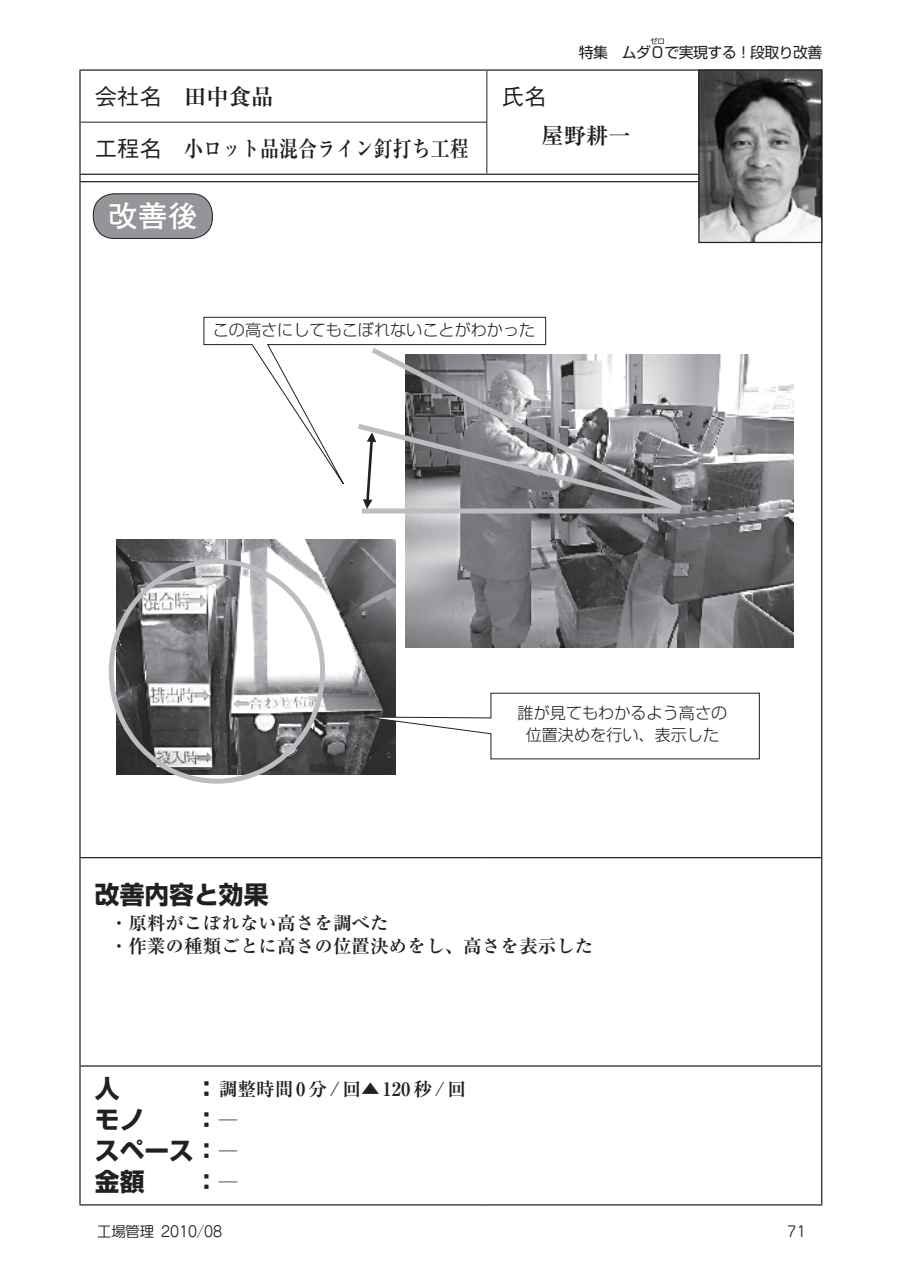
<style>
.page{position:relative;width:903px;height:1275px;background:#fff}
.page>*{position:absolute;margin:0;border:0;box-sizing:border-box;transform-origin:0 0}
.基000本文{font:700 29.75px "Futo Go B101 Pr 6";color:#fff}
.明朝_15Q_25H{font:700 24.85px "Shin Go Pro";color:#231f20}
.明朝_15Q_19H{font:700 24.85px "Shin Go Pro";color:#231f20}
.明朝_18Q{font:700 22.4px "Ryumin Pr 6";color:#231f20;scale:.85 1}
.明朝_18Q-2{font:700 22.4px "Ryumin Pr 6";color:#231f20}
.明朝_18Q-3{font:500 22.4px "Gothic BBB Pr 6";color:#231f20}
.明朝_15Q_19H-2{font:18.55px "Ryumin Std Bold KS";color:#231f20}
.明朝_15Q_25H-2{font:700 18.55px "Ryumin Pr 6";color:#231f20}
.t1{font:300 16.1px/22.4px "Shin Go Pro";color:#231f20;text-align:center}
.基999柱{font:14.88px "Shin Go Pro";letter-spacing:-.04em;color:#231f20}
.基999柱-2{font:14.88px "Seurat Pro M";letter-spacing:-.05em;color:#231f20}
.基999ノンブル{font:14.88px "Seurat Pro M";color:#231f20}
.基999柱-3{font:7.52px "Shin Go Pro";color:#231f20}
.s1{font-family:"Gothic BBB Pr 6";font-weight:500}
.s2{font-family:"Ryumin Std Bold KS";font-weight:400}
.s3{font-family:"Ryumin Pro";font-weight:700}
.s4{font-family:"Ryumin Pr 6";font-weight:700}
.s5{font-family:"Shin Go Pro";font-size:24.85px}
.s6{font-family:"Ryumin Pro"}
.s7{font-family:"Tsuku Min Pro B";font-weight:400}
.s8{font-family:"Ryumin Pr 6";font-size:18.55px}
</style>
<div class="page">
<hr style="left:79px;top:69px;width:408px;height:2px;background:#231f20">
<hr style="left:79px;top:71px;width:2px;height:51px;background:#231f20">
<hr style="left:487px;top:69px;width:335px;height:2px;background:#231f20">
<hr style="left:79px;top:122px;width:2px;height:52px;background:#231f20">
<hr style="left:79px;top:174px;width:408px;height:1px;background:#231f20">
<svg style="left:79px;top:175px;width:2px;height:6px"></svg>
<hr style="left:487px;top:174px;width:335px;height:1px;background:#231f20">
<hr style="left:79px;top:181px;width:408px;height:1px;background:#231f20">
<hr style="left:79px;top:182px;width:2px;height:675px;background:#231f20">
<hr style="left:487px;top:181px;width:335px;height:1px;background:#231f20">
<hr style="left:821px;top:182px;width:1px;height:675px;background:#231f20">
<hr style="left:79px;top:857px;width:408px;height:1px;background:#231f20">
<hr style="left:79px;top:858px;width:2px;height:207px;background:#231f20">
<hr style="left:487px;top:857px;width:335px;height:1px;background:#231f20">
<hr style="left:821px;top:858px;width:1px;height:207px;background:#231f20">
<hr style="left:79px;top:1065px;width:408px;height:2px;background:#231f20">
<hr style="left:79px;top:1067px;width:2px;height:137px;background:#231f20">
<hr style="left:487px;top:1065px;width:335px;height:2px;background:#231f20">
<hr style="left:821px;top:1067px;width:1px;height:137px;background:#231f20">
<hr style="left:79px;top:1204px;width:408px;height:1px;background:#231f20">
<hr style="left:487px;top:1204px;width:335px;height:1px;background:#231f20">
<hr style="left:486px;top:71px;width:1px;height:51px;background:#231f20">
<hr style="left:81px;top:122px;width:406px;height:1px;background:#231f20">
<hr style="left:486px;top:122px;width:1px;height:52px;background:#231f20">
<div style="left:93px;top:194px;width:119px;height:44px;background:#939598;border-radius:21px"></div>
<div style="left:93px;top:193px;width:120px;height:46px;border:1px solid #231f20;border-radius:21px"></div>
<img style="left:700px;top:71px;width:120px;height:170px">
<div style="left:698px;top:69px;width:124px;height:174px;border:1px solid #231f20"></div>
<img style="left:406px;top:354px;width:388px;height:294px">
<img style="left:116px;top:539px;width:280px;height:235px">
<svg style="left:546px;top:343px;width:142px;height:171px"></svg>
<svg style="left:361px;top:420px;width:326px;height:94px"></svg>
<div style="left:109px;top:559px;width:216px;height:225px;border:5px solid #bcbdc0;border-radius:50%"></div>
<svg style="left:203px;top:317px;width:343px;height:177px"></svg>
<svg style="left:357px;top:693px;width:403px;height:66px"></svg>
<p class="基999柱-3" style="left:650px;top:35px;width:16px">ゼロ</p>
<p class="基999柱" style="left:579px;top:40px;width:245px">特集　ムダ０で実現する！段取り改善</p>
<p class="明朝_18Q-2" style="left:95px;top:79px;width:180px"><span class="s1">会社名</span> 田中食品</p>
<p class="明朝_18Q-3" style="left:502px;top:78px;width:46px">氏名</p>
<p class="明朝_18Q-2" style="left:541px;top:117px;width:91px">屋野耕一</p>
<p class="明朝_18Q" style="left:95px;top:130px;width:441px"><span class="s1">工程名</span> 小<span class="s2">ロット</span>品混合<span class="s2">ライン</span>釘打<span class="s2">ち</span>工程</p>
<p class="基000本文" style="left:108px;top:192px;width:91px">改善後</p>
<p class="t1" style="left:213px;top:317px;width:324px">この高さにしてもこぼれないことがわかった</p>
<p class="t1" style="left:518px;top:699px;width:211px">誰が見てもわかるよう高さの位置決めを行い、表示した</p>
<p class="明朝_15Q_19H" style="left:95px;top:875px;width:175px">改善内容と効果</p>
<p class="明朝_15Q_19H-2" style="left:110px;top:910px;width:281px"><span class="s3">・</span><span class="s4">原料</span>がこぼれない<span class="s4">高</span>さを<span class="s4">調</span>べた</p>
<p class="明朝_15Q_19H-2" style="left:110px;top:933px;width:485px"><span class="s3">・</span><span class="s4">作業</span>の<span class="s4">種類</span>ごとに<span class="s4">高</span>さの<span class="s4">位置決</span>めをし<span class="s3">、</span><span class="s4">高</span>さを<span class="s4">表示</span>した</p>
<p class="明朝_15Q_25H" style="left:95px;top:1069px;width:26px">人</p>
<p class="明朝_15Q_25H-2" style="left:194px;top:1074px;width:273px"><span class="s5">：</span>調整時間<span class="s6">0</span>分<span class="s7">/</span>回<span class="s6">▲120</span>秒<span class="s7">/</span>回</p>
<p class="明朝_15Q_25H" style="left:95px;top:1100px;width:51px">モノ</p>
<p class="明朝_15Q_25H" style="left:194px;top:1100px;width:45px">：<span class="s8">─</span></p>
<p class="明朝_15Q_25H" style="left:95px;top:1131px;width:144px">スペース：<span class="s8">─</span></p>
<p class="明朝_15Q_25H" style="left:95px;top:1162px;width:51px">金額</p>
<p class="明朝_15Q_25H" style="left:194px;top:1162px;width:45px">：<span class="s8">─</span></p>
<p class="基999柱-2" style="left:97px;top:1222px;width:127px">工場管理 2010／08</p>
<p class="基999ノンブル" style="left:787px;top:1222px;width:21px">71</p>
</div>
